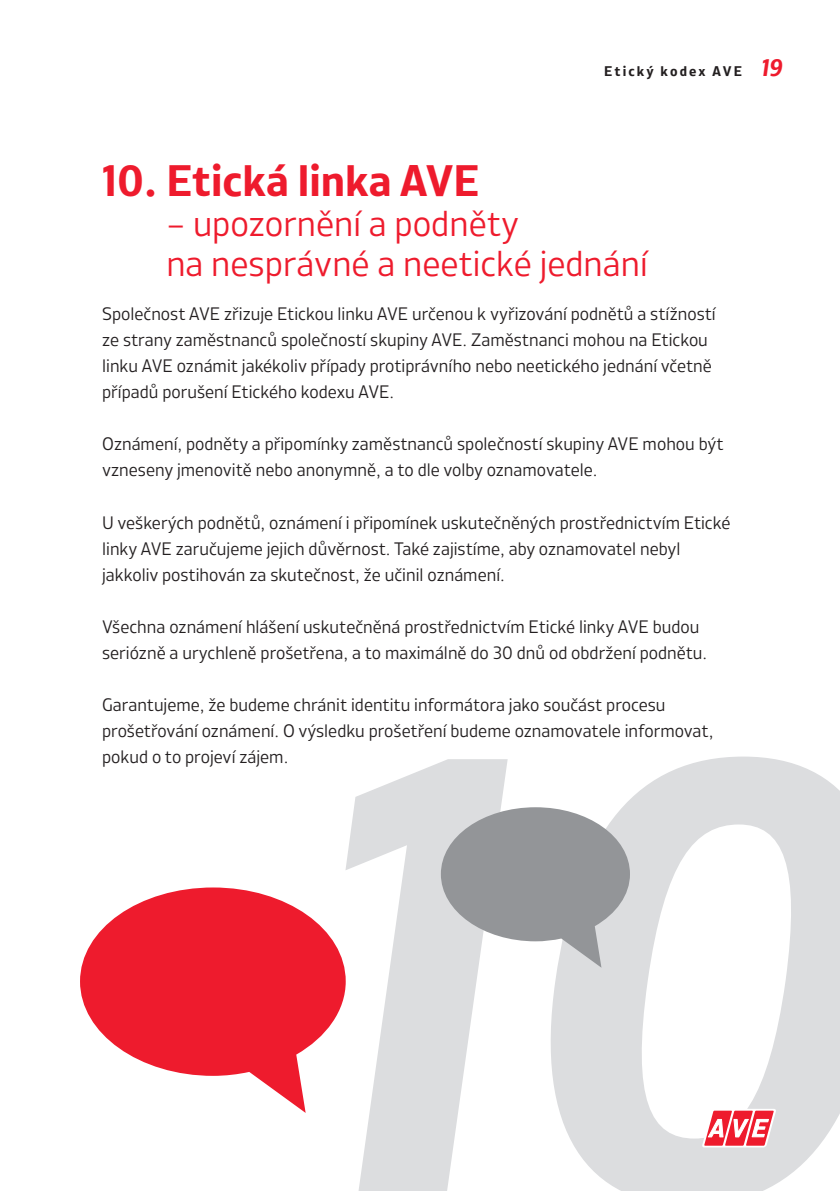
<style>
.page{position:relative;width:840px;height:1191px;background:#fff}
.page>*{position:absolute;margin:0;border:0;box-sizing:border-box;transform-origin:0 0}
.t1{font:627.8px "XXII Centar Bold It";color:#dcdddf}
.t2{font:700 44px "XXII Centar";color:#ee1b2d}
.t3{font:300 36px/40px "XXII Centar";color:#ee1b2d}
.t4{font:300 18px/26px "XXII Centar";color:#231f20}
.t5{font:700 14px "XXII Centar";letter-spacing:.15em;color:#231f20}
.s1{font-family:"XXII Centar Bold It";font-weight:400;font-size:24px;color:#ee1b2d}
</style>
<div class="page">
<svg style="left:704px;top:1110px;width:70px;height:36px"></svg>
<svg style="left:80px;top:887px;width:265px;height:226px;fill:#ee1b2d"></svg>
<svg style="left:440px;top:807px;width:189px;height:160px"></svg>
<p class="t5" style="left:604px;top:62px;width:180px">Etický kodex AVE <span class="s1">19</span></p>
<h2 class="t2" style="left:102px;top:153px;width:379px">10. Etická linka AVE</h2>
<h3 class="t3" style="left:166px;top:204px;width:482px">– upozornění a podněty<br>na nesprávné a neetické jednání</h3>
<p class="t4" style="left:102px;top:301px;width:614px">Společnost AVE zřizuje Etickou linku AVE určenou k vyřizování podnětů a stížností ze strany zaměstnanců společností skupiny AVE. Zaměstnanci mohou na Etickou linku AVE oznámit jakékoliv případy protiprávního nebo neetického jednání včetně případů porušení Etického kodexu AVE.</p>
<p class="t4" style="left:102px;top:431px;width:622px">Oznámení, podněty a připomínky zaměstnanců společností skupiny AVE mohou být vzneseny jmenovitě nebo anonymně, a to dle volby oznamovatele.</p>
<p class="t4" style="left:102px;top:509px;width:629px">U veškerých podnětů, oznámení i připomínek uskutečněných prostřednictvím Etické linky AVE zaručujeme jejich důvěrnost. Také zajistíme, aby oznamovatel nebyl jakkoliv postihován za skutečnost, že učinil oznámení.</p>
<p class="t4" style="left:102px;top:613px;width:606px">Všechna oznámení hlášení uskutečněná prostřednictvím Etické linky AVE budou seriózně a urychleně prošetřena, a to maximálně do 30 dnů od obdržení podnětu.</p>
<p class="t4" style="left:102px;top:691px;width:612px">Garantujeme, že budeme chránit identitu informátora jako součást procesu prošetřování oznámení. O výsledku prošetření budeme oznamovatele informovat, pokud o to projeví zájem.</p>
<h1 class="t1" style="left:306px;top:578px;width:599px">10</h1>
</div>
